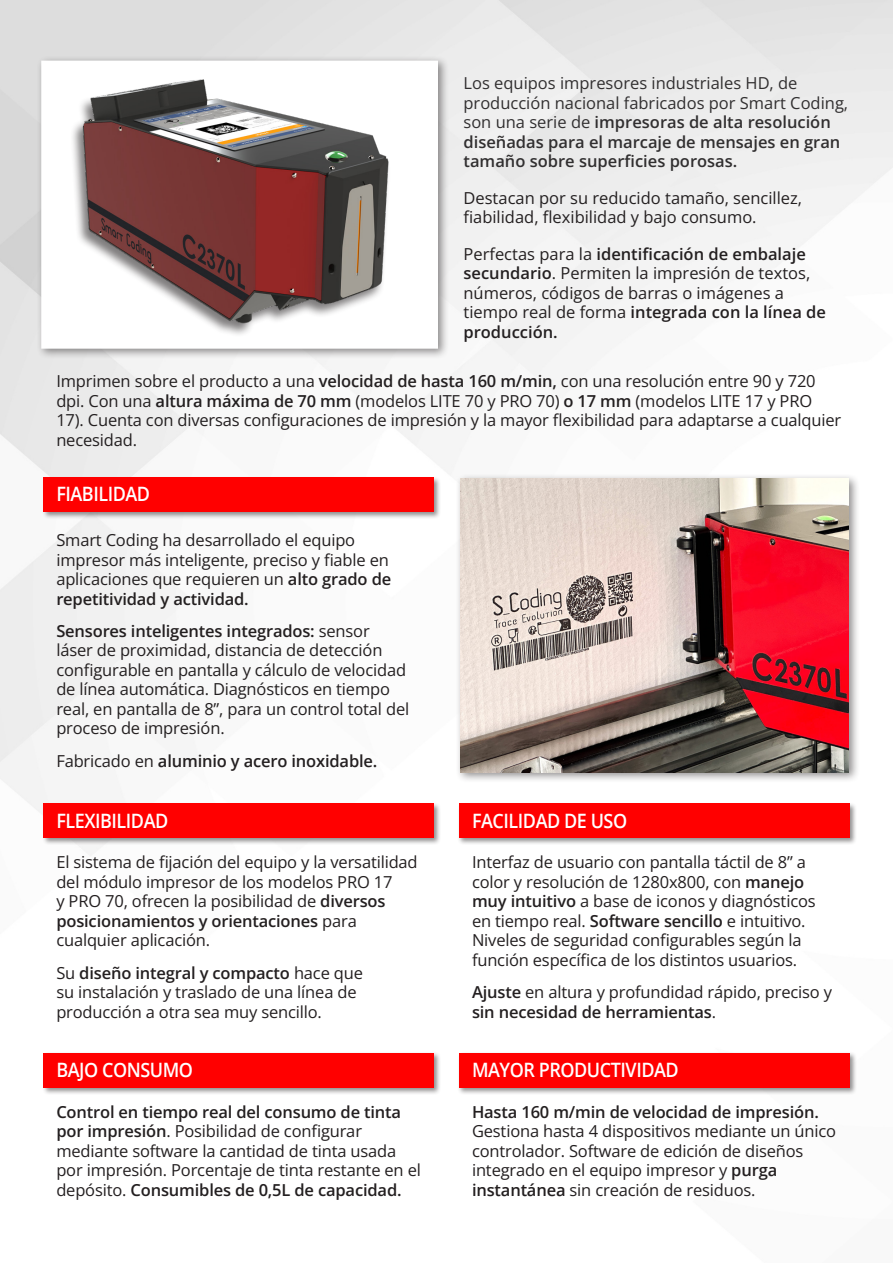
<style>
.page{position:relative;width:893px;height:1263px;background:#fff}
.page>*{position:absolute;margin:0;border:0;box-sizing:border-box;transform-origin:0 0}
.TITULARES{font:600 19.8px "Open Sans";letter-spacing:-.025em;color:#fff;scale:.91 1}
.TEXTO{font:16.5px/19.5px "Open Sans";letter-spacing:-.01em;color:#231f20}
.Entrafilla{font:16.5px/19.5px "Open Sans";color:#231f20}
.Entrafilla-2{font:600 16.5px/19.5px "Open Sans";color:#312f30}
.TEXTO-2{font:600 16.5px "Open Sans";letter-spacing:-.01em;color:#231f20}
.s1{font-weight:400}
.s2{font-weight:600}
</style>
<div class="page">
<div style="left:36px;top:55px;width:413px;height:305px;background:#231f20;opacity:.5"></div>
<img style="left:44px;top:64px;width:391px;height:282px">
<div style="left:41px;top:61px;width:397px;height:288px;border:2px solid #fff"></div>
<div style="left:455px;top:473px;width:405px;height:310px;background:#231f20;opacity:.5"></div>
<img style="left:460px;top:478px;width:389px;height:294px">
<div style="left:42px;top:476px;width:399px;height:43px;background:#231f20;opacity:.5"></div>
<div style="left:44px;top:477px;width:390px;height:34px;background:#f00"></div>
<div style="left:42px;top:802px;width:399px;height:43px;background:#231f20;opacity:.5"></div>
<div style="left:44px;top:804px;width:390px;height:34px;background:#f00"></div>
<div style="left:458px;top:802px;width:399px;height:43px;background:#231f20;opacity:.5"></div>
<div style="left:459px;top:804px;width:390px;height:34px;background:#f00"></div>
<div style="left:42px;top:1052px;width:399px;height:43px;background:#231f20;opacity:.5"></div>
<div style="left:44px;top:1053px;width:390px;height:34px;background:#f00"></div>
<div style="left:458px;top:1052px;width:399px;height:43px;background:#231f20;opacity:.5"></div>
<div style="left:459px;top:1053px;width:390px;height:34px;background:#f00"></div>
<p class="Entrafilla-2" style="left:463px;top:73px;width:386px"><span class="s1">Los equipos impresores industriales HD, de producción nacional fabricados por Smart Coding, son una serie de</span> impresoras de alta resolución diseñadas para el marcaje de mensajes en gran tamaño sobre superficies porosas.</p>
<p class="Entrafilla" style="left:463px;top:188px;width:340px">Destacan por su reducido tamaño, sencillez, fiabilidad, flexibilidad y bajo consumo.</p>
<p class="Entrafilla" style="left:463px;top:244px;width:364px">Perfectas para la <span class="s2">identificación de embalaje secundario</span>. Permiten la impresión de textos, números, códigos de barras o imágenes a tiempo real de forma <span class="s2">integrada con la línea de producción.</span></p>
<p class="TEXTO" style="left:56px;top:371px;width:786px">Imprimen sobre el producto a una <span class="s2">velocidad de</span> <span class="s2">hasta 160 m/min,</span> con una resolución entre 90 y 720 dpi. Con una <span class="s2">altura máxima de 70 mm</span> (modelos LITE 70 y PRO 70) <span class="s2">o 17 mm</span> (modelos LITE 17 y PRO 17). Cuenta con diversas configuraciones de impresión y la mayor flexibilidad para adaptarse a cualquier necesidad.</p>
<p class="TITULARES" style="left:56px;top:480px;width:105px">FIABILIDAD</p>
<p class="TEXTO" style="left:56px;top:530px;width:336px">Smart Coding ha desarrollado el equipo impresor más inteligente, preciso y fiable en aplicaciones que requieren un <span class="s2">alto grado de repetitividad y actividad.</span></p>
<p class="TEXTO" style="left:56px;top:621px;width:354px"><span class="s2">Sensores inteligentes integrados:</span> sensor láser de proximidad, distancia de detección configurable en pantalla y cálculo de velocidad de línea automática. Diagnósticos en tiempo real, en pantalla de 8”, para un control total del proceso de impresión.</p>
<p class="TEXTO-2" style="left:56px;top:749px;width:323px"><span class="s1">Fabricado en</span> aluminio y acero inoxidable.</p>
<p class="TITULARES" style="left:56px;top:807px;width:125px">FLEXIBILIDAD</p>
<p class="TEXTO" style="left:56px;top:852px;width:363px">El sistema de fijación del equipo y la versatilidad del módulo impresor de los modelos PRO 17<br>y PRO 70, ofrecen la posibilidad de <span class="s2">diversos posicionamientos y orientaciones</span> para cualquier aplicación.</p>
<p class="TEXTO" style="left:56px;top:962px;width:308px">Su <span class="s2">diseño integral y compacto</span> hace que su instalación y traslado de una línea de producción a otra sea muy sencillo.</p>
<p class="TITULARES" style="left:56px;top:1056px;width:152px">BAJO CONSUMO</p>
<p class="TEXTO" style="left:56px;top:1102px;width:366px"><span class="s2">Control en tiempo real del consumo de tinta por impresión</span>. Posibilidad de configurar mediante software la cantidad de tinta usada por impresión. Porcentaje de tinta restante en el depósito. <span class="s2">Consumibles de 0,5L de capacidad.</span></p>
<p class="TITULARES" style="left:472px;top:807px;width:172px">FACILIDAD DE USO</p>
<p class="TEXTO" style="left:472px;top:852px;width:345px">Interfaz de usuario con pantalla táctil de 8” a color y resolución de 1280x800, con <span class="s2">manejo muy intuitivo</span> a base de iconos y diagnósticos en tiempo real. <span class="s2">Software sencillo</span> e intuitivo.<br>Niveles de seguridad configurables según la función específica de los distintos usuarios.</p>
<p class="TEXTO" style="left:472px;top:982px;width:362px"><span class="s2">Ajuste</span> en altura y profundidad rápido, preciso y <span class="s2">sin necesidad de herramientas</span>.</p>
<p class="TITULARES" style="left:472px;top:1056px;width:229px">MAYOR PRODUCTIVIDAD</p>
<p class="TEXTO" style="left:472px;top:1102px;width:366px"><span class="s2">Hasta 160 m/min de velocidad de impresión.<br></span>Gestiona hasta 4 dispositivos mediante un único controlador. Software de edición de diseños integrado en el equipo impresor y <span class="s2">purga instantánea</span> sin creación de residuos.</p>
</div>
